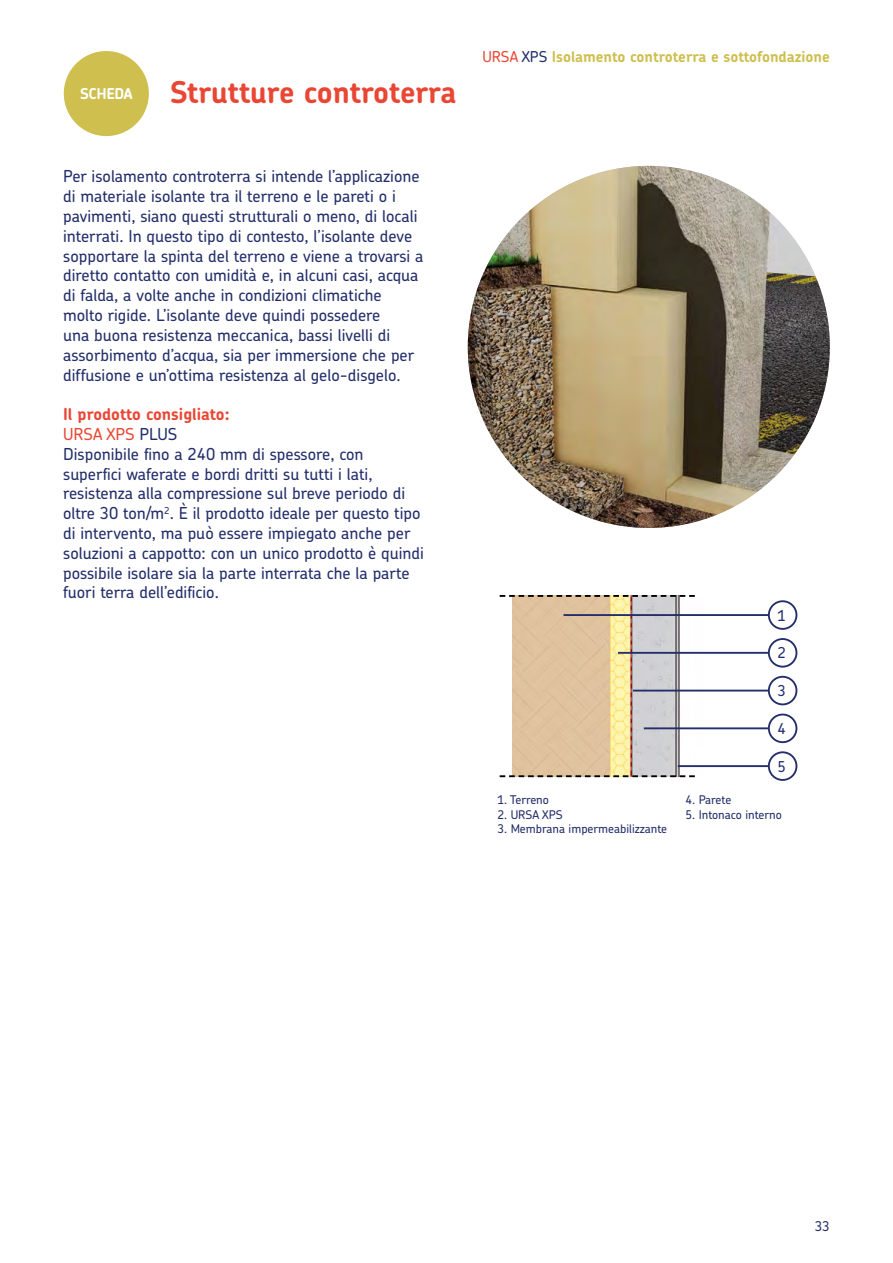
<style>
.page{position:relative;width:893px;height:1263px;background:#fff}
.page>*{position:absolute;margin:0;border:0;box-sizing:border-box;transform-origin:0 0}
.t1{font:700 30px "Chevin Pro";letter-spacing:-.01em;color:#e94734}
.t2{font:500 16.5px/19.8px "Chevin Std";color:#232e6a}
.t3{font:700 16.5px "Chevin Pro";color:#e94734}
.t4{font:700 15px "Chevin Pro";color:#cebf4f}
.t5{font:500 15px "Chevin Std";color:#232e6a}
.t6{font:500 13.5px "Chevin Std";color:#232e6a}
.t7{font:500 12px "Chevin Std";color:#232e6a}
.s1{font-size:15px;color:#fff}
.s2{color:#e94734}
.s3{font-family:"Chevin Std";font-weight:500;color:#e94734}
.s4{font-family:"Chevin Std";font-weight:500;color:#232e6a}
</style>
<div class="page">
<img style="left:512px;top:597px;width:221px;height:178px">
<div style="left:768px;top:600px;width:29px;height:30px;border:2px solid #232e6a;border-radius:50%"></div>
<hr style="left:563px;top:614px;width:206px;height:2px;background:#232e6a">
<div style="left:768px;top:638px;width:29px;height:30px;border:2px solid #232e6a;border-radius:50%"></div>
<hr style="left:618px;top:652px;width:151px;height:2px;background:#232e6a">
<div style="left:768px;top:676px;width:29px;height:29px;border:2px solid #232e6a;border-radius:50%"></div>
<hr style="left:633px;top:690px;width:136px;height:1px;background:#232e6a">
<div style="left:768px;top:714px;width:29px;height:29px;border:2px solid #232e6a;border-radius:50%"></div>
<hr style="left:644px;top:727px;width:125px;height:2px;background:#232e6a">
<div style="left:768px;top:751px;width:29px;height:30px;border:2px solid #232e6a;border-radius:50%"></div>
<hr style="left:678px;top:765px;width:91px;height:2px;background:#232e6a">
<svg style="left:500px;top:775px;width:195px;height:2px"></svg>
<svg style="left:500px;top:595px;width:195px;height:2px"></svg>
<img style="left:468px;top:166px;width:362px;height:362px;border-radius:181px">
<div style="left:64px;top:51px;width:85px;height:85px;background:#cebf4f;border-radius:50%"></div>
<h1 class="t1" style="left:80px;top:73px;width:378px"><span class="s1">SCHEDA</span> Strutture controterra</h1>
<p class="t2" style="left:63px;top:166px;width:362px">Per isolamento controterra si intende l’applicazione di materiale isolante tra il terreno e le pareti o i pavimenti, siano questi strutturali o meno, di locali interrati. In questo tipo di contesto, l’isolante deve sopportare la spinta del terreno e viene a trovarsi a diretto contatto con umidità e, in alcuni casi, acqua di falda, a volte anche in condizioni climatiche molto rigide. L’isolante deve quindi possedere<br>una buona resistenza meccanica, bassi livelli di assorbimento d’acqua, sia per immersione che per diffusione e un’ottima resistenza al gelo-disgelo.</p>
<p class="t3" style="left:63px;top:403px;width:168px">Il prodotto consigliato:</p>
<p class="t2" style="left:63px;top:424px;width:362px"><span class="s2">URSA XPS</span> PLUS<br>Disponibile fino a 240 mm di spessore, con superfici waferate e bordi dritti su tutti i lati, resistenza alla compressione sul breve periodo di oltre 30 ton/m<sup>2</sup>. È il prodotto ideale per questo tipo di intervento, ma può essere impiegato anche per soluzioni a cappotto: con un unico prodotto è quindi possibile isolare sia la parte interrata che la parte fuori terra dell’edificio.</p>
<p class="t4" style="left:482px;top:47px;width:349px"><span class="s3">URSA</span> <span class="s4">XPS</span> Isolamento controterra e sottofondazione</p>
<p class="t7" style="left:497px;top:792px;width:53px">1. Terreno</p>
<p class="t7" style="left:497px;top:806px;width:67px">2. URSA XPS</p>
<p class="t7" style="left:497px;top:820px;width:171px">3. Membrana impermeabilizzante</p>
<p class="t5" style="left:778px;top:605px;width:10px">1</p>
<p class="t5" style="left:778px;top:643px;width:10px">2</p>
<p class="t5" style="left:778px;top:681px;width:10px">3</p>
<p class="t5" style="left:778px;top:718px;width:10px">4</p>
<p class="t5" style="left:778px;top:756px;width:10px">5</p>
<p class="t7" style="left:685px;top:792px;width:47px">4. Parete</p>
<p class="t7" style="left:685px;top:806px;width:98px">5. Intonaco interno</p>
<p class="t6" style="left:815px;top:1217px;width:17px">33</p>
</div>
